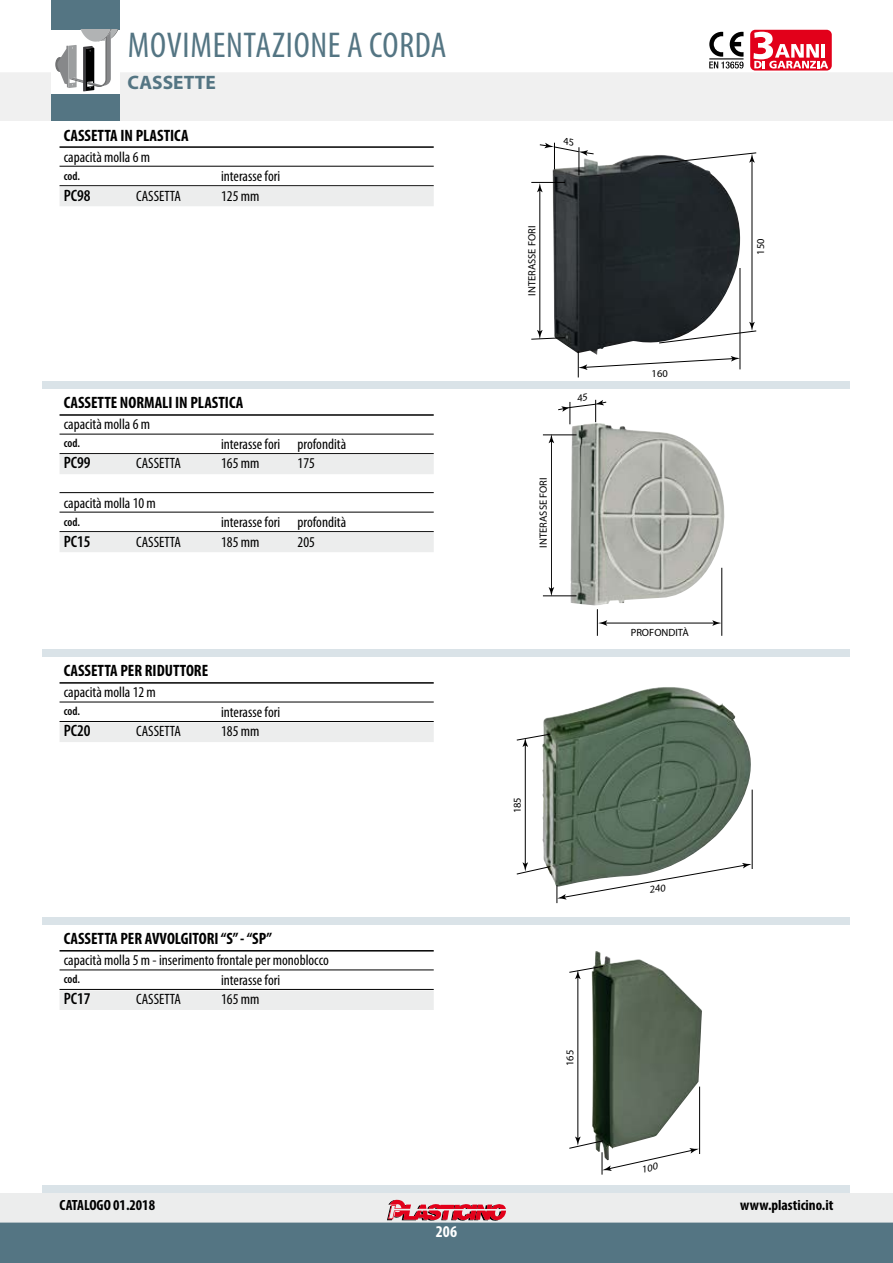
<style>
.page{position:relative;width:893px;height:1263px;background:#fff}
.page>*{position:absolute;margin:0;border:0;box-sizing:border-box;transform-origin:0 0}
.t1{font:condensed 36px "Myriad Pro";letter-spacing:.02em;color:#547583}
.t2{font:700 19.5px "Myriad Pro";color:#547583}
.t3{font:700 condensed 16.5px "Myriad Pro";color:#000}
.t4{font:600 condensed 16.5px "Myriad Pro";color:#000}
.t5{font:700 condensed 16.5px "Myriad Pro";color:#fff}
.t6{font:condensed 15px "Myriad Pro";color:#000}
.t7{font:700 condensed 15px "Myriad Pro";color:#000}
.t8{font:600 condensed 12px "Myriad Pro";color:#000}
.t9{font:10.5px "Myriad Pro";color:#000}
</style>
<div class="page">
<div style="left:0;top:1193px;width:893px;height:29px;background:#eceded"></div>
<svg style="left:0;top:1199px;width:893px;height:64px"></svg>
<div style="left:43px;top:30px;width:807px;height:1163px;background:#dae3e8"></div>
<div style="left:0;top:0;width:893px;height:121px;background:#f0f0f0"></div>
<div style="left:0;top:0;width:893px;height:72px;background:#fff"></div>
<div style="left:51px;top:94px;width:68px;height:27px;background:#547583"></div>
<div style="left:51px;top:0;width:68px;height:30px;background:#547583"></div>
<div style="left:51px;top:30px;width:68px;height:64px;background:#fff"></div>
<svg style="left:56px;top:30px;width:62px;height:61px"></svg>
<div style="left:706px;top:30px;width:41px;height:41px;background:#fff;border-radius:5px"></div>
<svg style="left:709px;top:32px;width:34px;height:37px"></svg>
<div style="left:750px;top:30px;width:82px;height:41px;background:#e2001a;border-radius:5px"></div>
<svg style="left:753px;top:32px;width:75px;height:37px"></svg>
<div style="left:0;top:121px;width:893px;height:260px;background:#fff"></div>
<div style="left:0;top:389px;width:893px;height:259px;background:#fff"></div>
<div style="left:0;top:657px;width:893px;height:259px;background:#fff"></div>
<div style="left:0;top:925px;width:893px;height:259px;background:#fff"></div>
<img style="left:552px;top:155px;width:200px;height:203px">
<img style="left:570px;top:424px;width:155px;height:181px">
<hr style="left:531px;top:182px;width:34px;height:1px;background:#000">
<hr style="left:539px;top:190px;width:1px;height:142px;background:#000">
<svg style="left:531px;top:330px;width:35px;height:10px"></svg>
<svg style="left:537px;top:183px;width:6px;height:9px"></svg>
<hr style="left:740px;top:268px;width:1px;height:101px;background:#000">
<svg style="left:578px;top:351px;width:162px;height:26px"></svg>
<hr style="left:752px;top:160px;width:1px;height:165px;background:#000">
<svg style="left:658px;top:152px;width:99px;height:12px"></svg>
<svg style="left:658px;top:322px;width:99px;height:22px"></svg>
<hr style="left:543px;top:595px;width:34px;height:1px;background:#000">
<hr style="left:543px;top:434px;width:34px;height:1px;background:#000">
<hr style="left:551px;top:441px;width:1px;height:148px;background:#000">
<svg style="left:549px;top:587px;width:5px;height:9px"></svg>
<svg style="left:549px;top:434px;width:5px;height:9px"></svg>
<hr style="left:721px;top:568px;width:1px;height:68px;background:#000">
<hr style="left:605px;top:623px;width:110px;height:1px;background:#000">
<svg style="left:712px;top:620px;width:9px;height:6px"></svg>
<svg style="left:597px;top:609px;width:10px;height:27px"></svg>
<img style="left:542px;top:687px;width:211px;height:201px">
<hr style="left:525px;top:744px;width:1px;height:121px;background:#000">
<svg style="left:516px;top:862px;width:35px;height:13px"></svg>
<svg style="left:516px;top:733px;width:35px;height:14px"></svg>
<hr style="left:752px;top:790px;width:1px;height:79px;background:#000">
<img style="left:592px;top:951px;width:110px;height:203px">
<hr style="left:577px;top:977px;width:1px;height:162px;background:#000">
<svg style="left:569px;top:965px;width:35px;height:14px"></svg>
<hr style="left:699px;top:1086px;width:1px;height:68px;background:#000">
<hr style="left:60px;top:146px;width:374px;height:2px;background:#000">
<hr style="left:60px;top:166px;width:374px;height:1px;background:#000">
<hr style="left:60px;top:185px;width:374px;height:1px;background:#000">
<div style="left:60px;top:187px;width:374px;height:19px;background:#eceded"></div>
<hr style="left:60px;top:414px;width:374px;height:2px;background:#000">
<hr style="left:60px;top:434px;width:374px;height:1px;background:#000">
<hr style="left:60px;top:453px;width:374px;height:1px;background:#000">
<div style="left:60px;top:455px;width:374px;height:19px;background:#eceded"></div>
<hr style="left:60px;top:492px;width:374px;height:1px;background:#000">
<hr style="left:60px;top:512px;width:374px;height:1px;background:#000">
<hr style="left:60px;top:531px;width:374px;height:1px;background:#000">
<div style="left:60px;top:533px;width:374px;height:19px;background:#eceded"></div>
<hr style="left:60px;top:682px;width:374px;height:2px;background:#000">
<hr style="left:60px;top:702px;width:374px;height:1px;background:#000">
<hr style="left:60px;top:721px;width:374px;height:1px;background:#000">
<div style="left:60px;top:722px;width:374px;height:20px;background:#eceded"></div>
<hr style="left:60px;top:950px;width:374px;height:1px;background:#000">
<hr style="left:60px;top:969px;width:374px;height:1px;background:#000">
<hr style="left:60px;top:989px;width:374px;height:1px;background:#000">
<div style="left:60px;top:990px;width:374px;height:20px;background:#eceded"></div>
<svg style="left:539px;top:142px;width:55px;height:33px"></svg>
<svg style="left:558px;top:399px;width:48px;height:25px"></svg>
<svg style="left:557px;top:863px;width:194px;height:40px"></svg>
<svg style="left:569px;top:1136px;width:130px;height:38px"></svg>
<h1 class="t1" style="left:128px;top:25px;width:320px">MOVIMENTAZIONE A CORDA</h1>
<h2 class="t2" style="left:128px;top:72px;width:90px">CASSETTE</h2>
<p class="t3" style="left:64px;top:126px;width:126px">CASSETTA IN PLASTICA</p>
<p class="t6" style="left:64px;top:148px;width:88px">capacità molla 6 m</p>
<p class="t8" style="left:64px;top:169px;width:18px">cod.</p>
<p class="t6" style="left:221px;top:168px;width:61px">interasse fori</p>
<p class="t4" style="left:64px;top:186px;width:28px">PC98</p>
<p class="t6" style="left:136px;top:187px;width:46px">CASSETTA</p>
<p class="t6" style="left:221px;top:187px;width:40px">125 mm</p>
<p class="t3" style="left:64px;top:394px;width:181px">CASSETTE NORMALI IN PLASTICA</p>
<p class="t6" style="left:64px;top:416px;width:88px">capacità molla 6 m</p>
<p class="t8" style="left:64px;top:437px;width:18px">cod.</p>
<p class="t6" style="left:221px;top:436px;width:127px">interasse fori profondità</p>
<p class="t4" style="left:64px;top:454px;width:28px">PC99</p>
<p class="t6" style="left:136px;top:455px;width:46px">CASSETTA</p>
<p class="t6" style="left:221px;top:455px;width:40px">165 mm</p>
<p class="t6" style="left:298px;top:455px;width:19px">175</p>
<p class="t6" style="left:64px;top:494px;width:94px">capacità molla 10 m</p>
<p class="t8" style="left:64px;top:515px;width:18px">cod.</p>
<p class="t6" style="left:221px;top:514px;width:127px">interasse fori profondità</p>
<p class="t4" style="left:64px;top:532px;width:28px">PC15</p>
<p class="t6" style="left:136px;top:533px;width:46px">CASSETTA</p>
<p class="t6" style="left:221px;top:533px;width:40px">185 mm</p>
<p class="t6" style="left:298px;top:533px;width:19px">205</p>
<p class="t3" style="left:64px;top:662px;width:146px">CASSETTA PER RIDUTTORE</p>
<p class="t6" style="left:64px;top:684px;width:94px">capacità molla 12 m</p>
<p class="t8" style="left:64px;top:705px;width:18px">cod.</p>
<p class="t6" style="left:221px;top:704px;width:61px">interasse fori</p>
<p class="t4" style="left:64px;top:722px;width:28px">PC20</p>
<p class="t6" style="left:136px;top:723px;width:46px">CASSETTA</p>
<p class="t6" style="left:221px;top:723px;width:40px">185 mm</p>
<p class="t3" style="left:64px;top:930px;width:210px">CASSETTA PER AVVOLGITORI “S” - “SP”</p>
<p class="t6" style="left:64px;top:952px;width:267px">capacità molla 5 m - inserimento frontale per monoblocco</p>
<p class="t8" style="left:64px;top:973px;width:18px">cod.</p>
<p class="t6" style="left:221px;top:972px;width:61px">interasse fori</p>
<p class="t4" style="left:64px;top:990px;width:28px">PC17</p>
<p class="t6" style="left:136px;top:991px;width:46px">CASSETTA</p>
<p class="t6" style="left:221px;top:991px;width:40px">165 mm</p>
<p class="t9" style="left:526px;top:296px;width:72px;rotate:-90deg">INTERASSE FORI</p>
<p class="t9" style="left:538px;top:548px;width:72px;rotate:-90deg">INTERASSE FORI</p>
<p class="t9" style="left:512px;top:813px;width:18px;rotate:-90deg">185</p>
<p class="t9" style="left:652px;top:367px;width:18px">160</p>
<p class="t9" style="left:755px;top:255px;width:18px;rotate:-90deg">150</p>
<p class="t9" style="left:631px;top:627px;width:60px">PROFONDITÀ</p>
<p class="t9" style="left:564px;top:1066px;width:18px;rotate:-90deg">165</p>
<p class="t7" style="left:60px;top:1197px;width:97px">CATALOGO 01.2018</p>
<p class="t7" style="left:740px;top:1197px;width:95px">www.plasticino.it</p>
<p class="t5" style="left:436px;top:1222px;width:23px">206</p>
</div>
